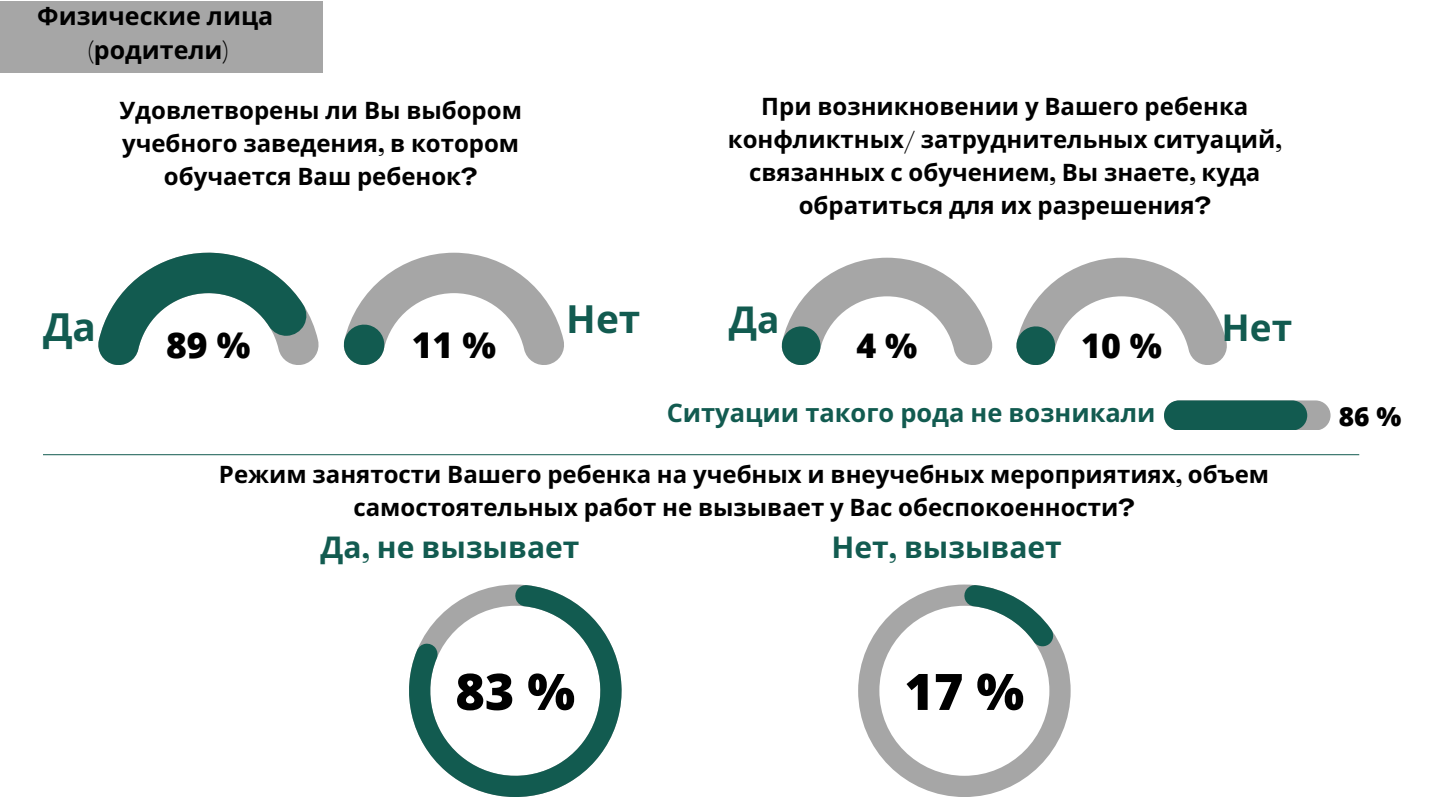
<style>
.page{position:relative;width:1440px;height:810px;background:#fff}
.page>*{position:absolute;margin:0;border:0;box-sizing:border-box;transform-origin:0 0}
.t1{font:800 50.4px "Open Sans";color:#000}
.t2{font:700 38.8px "Noto Sans";color:#125b50}
.t3{font:700 37.1px "Noto Sans";color:#125b50}
.t4{font:800 35.5px "Open Sans";color:#000}
.t5{font:800 33.9px "Open Sans";color:#000}
.t6{font:700 30px "Noto Sans";color:#125b50}
.t7{font:800 26.3px "Open Sans";color:#000}
.t8{font:700 25.4px "Noto Sans";color:#125b50}
.t9{font:700 25px/34.5px "Noto Sans";color:#000;text-align:center}
.t10{font:700 24px/33px "Noto Sans";color:#000;text-align:center}
.s1{font-family:"Agrandir";font-stretch:expanded}
</style>
<div class="page">
<hr style="left:43px;top:454px;width:1316px;height:1px;background:#125b50">
<svg style="left:409px;top:585px;width:213px;height:212px"></svg>
<svg style="left:98px;top:253px;width:221px;height:112px"></svg>
<svg style="left:343px;top:253px;width:221px;height:112px"></svg>
<svg style="left:781px;top:258px;width:212px;height:107px"></svg>
<svg style="left:1016px;top:258px;width:211px;height:107px"></svg>
<svg style="left:858px;top:585px;width:213px;height:212px"></svg>
<div style="left:1164px;top:400px;width:167px;height:30px;background:#a6a6a6;border-radius:15px"></div>
<div style="left:1164px;top:400px;width:143px;height:30px;background:#125b50;border-radius:15px"></div>
<div style="left:0;top:1px;width:323px;height:71px;background:#a6a6a6"></div>
<p class="t9" style="left:37px;top:-2px;width:238px">Физические лица <span class="s1">(</span>родители<span class="s1">)</span></p>
<p class="t10" style="left:119px;top:93px;width:404px">Удовлетворены ли Вы выбором учебного заведения<span class="s1">,</span> в котором обучается Ваш ребенок<span class="s1">?</span></p>
<p class="t2" style="left:43px;top:299px;width:55px">Да</p>
<p class="t4" style="left:166px;top:320px;width:86px">89 %</p>
<p class="t4" style="left:412px;top:320px;width:86px">11 %</p>
<p class="t10" style="left:728px;top:89px;width:555px">При возникновении у Вашего ребенка конфликтных<span class="s1">/</span> затруднительных ситуаций<span class="s1">, </span>связанных с обучением<span class="s1">,</span> Вы знаете<span class="s1">,</span> куда обратиться для их разрешения<span class="s1">?</span></p>
<p class="t2" style="left:566px;top:292px;width:76px">Нет</p>
<p class="t3" style="left:729px;top:293px;width:52px">Да</p>
<p class="t5" style="left:857px;top:322px;width:62px">4 %</p>
<p class="t5" style="left:1081px;top:322px;width:82px">10 %</p>
<p class="t3" style="left:1222px;top:302px;width:72px">Нет</p>
<p class="t8" style="left:667px;top:395px;width:490px">Ситуации такого рода не возникали</p>
<p class="t7" style="left:1339px;top:398px;width:64px">86 %</p>
<p class="t10" style="left:219px;top:458px;width:1052px">Режим занятости Вашего ребенка на учебных и внеучебных мероприятиях<span class="s1">,</span> объем самостоятельных работ не вызывает у Вас обеспокоенности<span class="s1">?</span></p>
<p class="t6" style="left:321px;top:525px;width:260px">Да<span class="s1">,</span> не вызывает</p>
<p class="t1" style="left:455px;top:656px;width:121px">83 %</p>
<p class="t6" style="left:832px;top:525px;width:232px">Нет<span class="s1">,</span> вызывает</p>
<p class="t1" style="left:904px;top:656px;width:121px">17 %</p>
</div>
